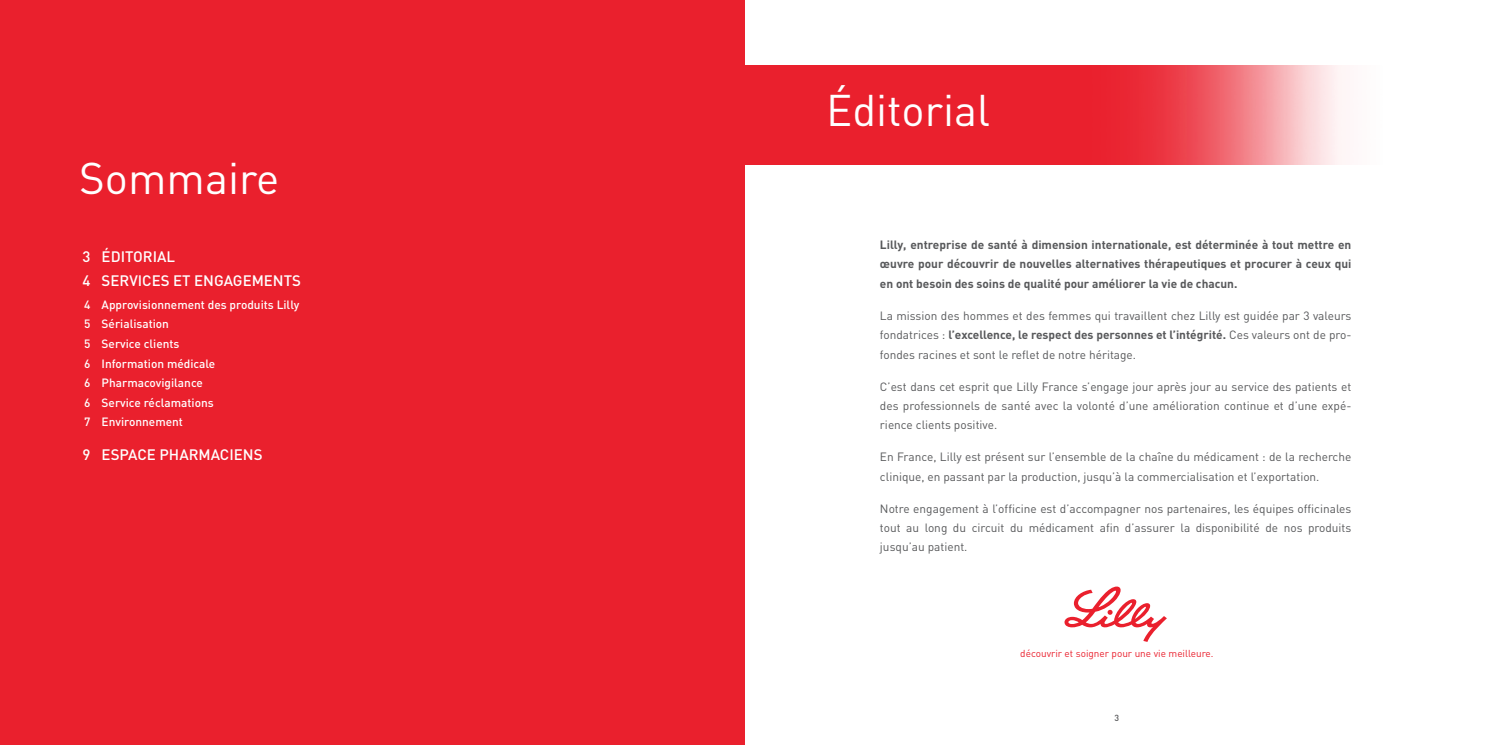
<style>
.page{position:relative;width:1489px;height:745px;background:#fff}
.page>*{position:absolute;margin:0;border:0;box-sizing:border-box;transform-origin:0 0}
.t1{font:43.75px "DIN";color:#fff}
.t2{font:500 15px/23.1px "DIN";color:#fff}
.t3{font:11.88px/18.8px "DIN";color:#57585a}
.t4{font:700 11.88px/18.8px "DIN";color:#57585a}
.t5{font:500 11.88px/19.6px "DIN";color:#fff}
.t6{font:10px "DIN";color:#ea202d}
.t7{font:500 8.75px "DIN";color:#57585a}
.s1{font-weight:700}
</style>
<div class="page">
<div style="left:0;top:0;width:744px;height:744px;background:#ea202d"></div>
<svg style="left:1064px;top:586px;width:102px;height:55px"></svg>
<img style="left:744px;top:65px;width:596px;height:99px">
<h1 class="t1" style="left:79px;top:151px;width:202px">Sommaire</h1>
<p class="t2" style="left:82px;top:245px;width:9px">3<br>4</p>
<p class="t5" style="left:84px;top:294px;width:8px;text-align:justify">4<br>5<br>5<br>6<br>6<br>6<br>7</p>
<p class="t2" style="left:82px;top:442px;width:9px">9</p>
<p class="t2" style="left:102px;top:245px;width:201px">ÉDITORIAL<br>SERVICES ET ENGAGEMENTS</p>
<p class="t5" style="left:102px;top:294px;width:199px">Approvisionnement des produits Lilly<br>Sérialisation<br>Service clients<br>Information médicale<br>Pharmacovigilance<br>Service réclamations<br>Environnement</p>
<p class="t2" style="left:102px;top:442px;width:162px">ESPACE PHARMACIENS</p>
<h1 class="t1" style="left:826px;top:83px;width:166px">Éditorial</h1>
<p class="t4" style="left:880px;top:234px;width:473px">Lilly, entreprise de santé à dimension internationale, est déterminée à tout mettre en œuvre pour découvrir de nouvelles alternatives thérapeutiques et procurer à ceux qui</p>
<p class="t4" style="left:880px;top:273px;width:359px">en ont besoin des soins de qualité pour améliorer la vie de chacun.</p>
<p class="t3" style="left:880px;top:306px;width:473px">La mission des hommes et des femmes qui travaillent chez Lilly est guidée par 3 valeurs fondatrices : <span class="s1">l’excellence, le respect des personnes et l’intégrité.</span> Ces valeurs ont de pro-</p>
<p class="t3" style="left:880px;top:344px;width:257px">fondes racines et sont le reflet de notre héritage.</p>
<p class="t3" style="left:880px;top:377px;width:473px;text-align:justify">C’est dans cet esprit que Lilly France s’engage jour après jour au service des patients et des professionnels de santé avec la volonté d’une amélioration continue et d’une expé&shy;rience clients positive.</p>
<p class="t3" style="left:880px;top:446px;width:473px;line-height:20px">En France, Lilly est présent sur l’ensemble de la chaîne du médicament : de la recherche clinique, en passant par la production, jusqu’à la commercialisation et l’exportation.</p>
<p class="t3" style="left:880px;top:499px;width:473px;text-align:justify">Notre engagement à l’officine est d’accompagner nos partenaires, les équipes officinales tout au long du circuit du médicament afin d’assurer la disponibilité de nos produits jusqu’au patient.</p>
<p class="t6" style="left:1020px;top:647px;width:195px">découvrir et soigner pour une vie meilleure.</p>
<p class="t7" style="left:1114px;top:712px;width:6px">3</p>
</div>
